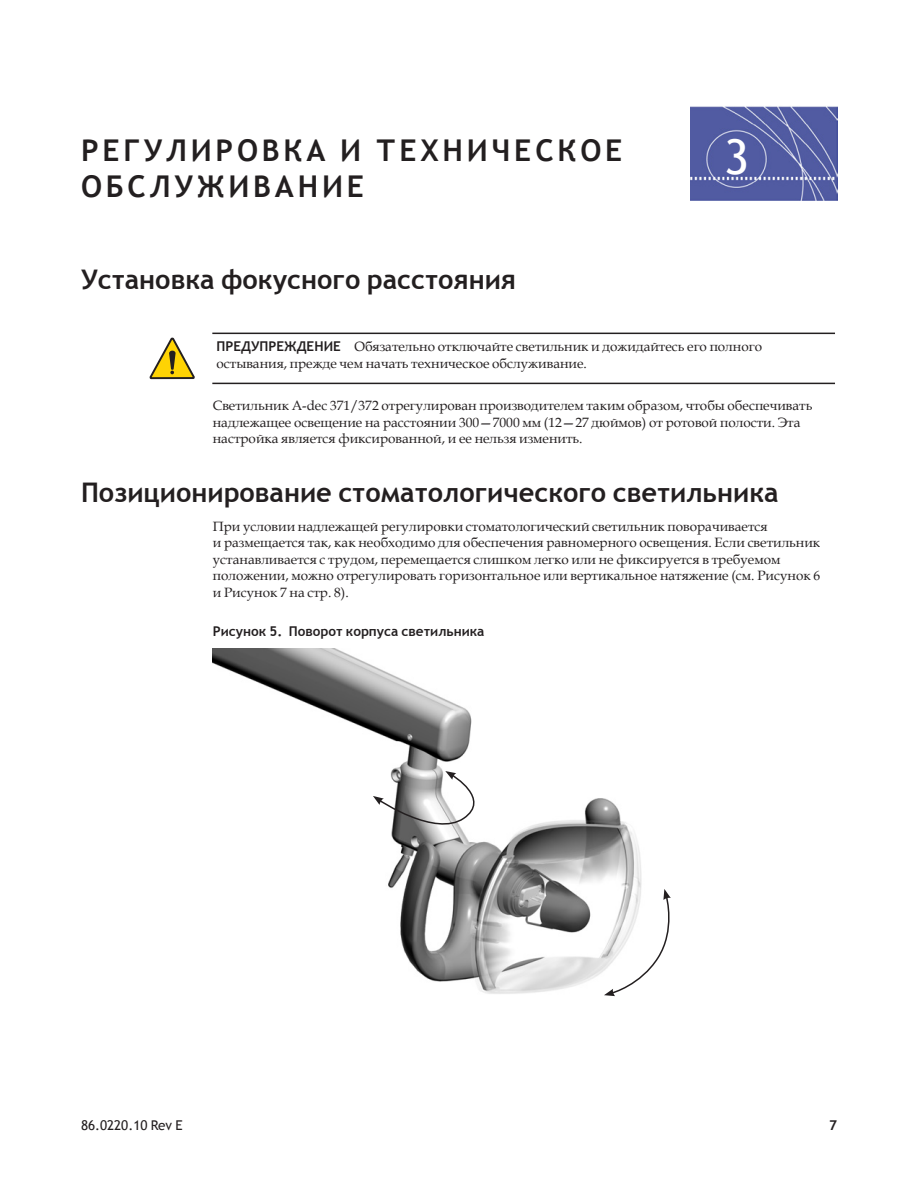
<style>
.page{position:relative;width:918px;height:1188px;background:#fff}
.page>*{position:absolute;margin:0;border:0;box-sizing:border-box;transform-origin:0 0}
.t1{font:48px "Trebuchet MS";color:#fff}
.t2{font:700 30px "Trebuchet MS";letter-spacing:.125em;color:#231f20}
.t3{font:700 27px "Trebuchet MS";color:#231f20}
.t4{font:13.5px/16.5px "Book Antiqua";color:#231f20}
.t5{font:700 13.5px "Trebuchet MS";color:#231f20}
.t6{font:13.5px "Trebuchet MS";color:#231f20}
.s1{font-family:"Trebuchet MS";font-weight:700}
</style>
<div class="page">
<svg style="left:691px;top:200px;width:146px;height:1px"></svg>
<img style="left:691px;top:106px;width:146px;height:94px">
<hr style="left:212px;top:383px;width:623px;height:1px;background:#231f20">
<svg style="left:149px;top:333px;width:686px;height:50px"></svg>
<img style="left:213px;top:648px;width:429px;height:349px">
<svg style="left:373px;top:771px;width:119px;height:69px"></svg>
<svg style="left:604px;top:889px;width:67px;height:107px"></svg>
<h2 class="t2" style="left:81px;top:132px;width:42px">Регу</h2>
<h2 class="t2" style="left:166px;top:132px;width:48px">лиров</h2>
<h2 class="t2" style="left:284px;top:132px;width:77px">ка ите</h2>
<h2 class="t2" style="left:420px;top:132px;width:45px">хничес</h2>
<h2 class="t2" style="left:557px;top:132px;width:44px">кое</h2>
<h2 class="t2" style="left:81px;top:168px;width:118px">обслуживание</h2>
<h3 class="t3" style="left:81px;top:263px;width:437px">Установка фокусного расстояния</h3>
<h1 class="t1" style="left:724px;top:129px;width:27px">3</h1>
<p class="t4" style="left:217px;top:338px;width:547px"><span class="s1">ПРЕДУПРЕЖДЕНИЕ</span> Обязательно отключайте светильник и дожидайтесь его полного остывания, прежде чем начать техническое обслуживание.</p>
<p class="t4" style="left:213px;top:397px;width:601px">Светильник A‑dec 371/372 отрегулирован производителем таким образом, чтобы обеспечивать надлежащее освещение на расстоянии 300—7000 мм (12—27 дюймов) от ротовой полости. Эта настройка является фиксированной, и ее нельзя изменить.</p>
<h3 class="t3" style="left:81px;top:475px;width:699px">Позиционирование стоматологического светильника</h3>
<p class="t4" style="left:213px;top:518px;width:609px">При условии надлежащей регулировки стоматологический светильник поворачивается<br>и размещается так, как необходимо для обеспечения равномерного освещения. Если светильник устанавливается с трудом, перемещается слишком легко или не фиксируется в требуемом положении, можно отрегулировать горизонтальное или вертикальное натяжение (см. Рисунок 6 и Рисунок 7 на стр. 8).</p>
<p class="t5" style="left:213px;top:623px;width:273px">Рисунок 5. Поворот корпуса светильника</p>
<p class="t6" style="left:81px;top:1118px;width:103px">86.0220.10 Rev E</p>
<p class="t5" style="left:829px;top:1117px;width:9px">7</p>
</div>
